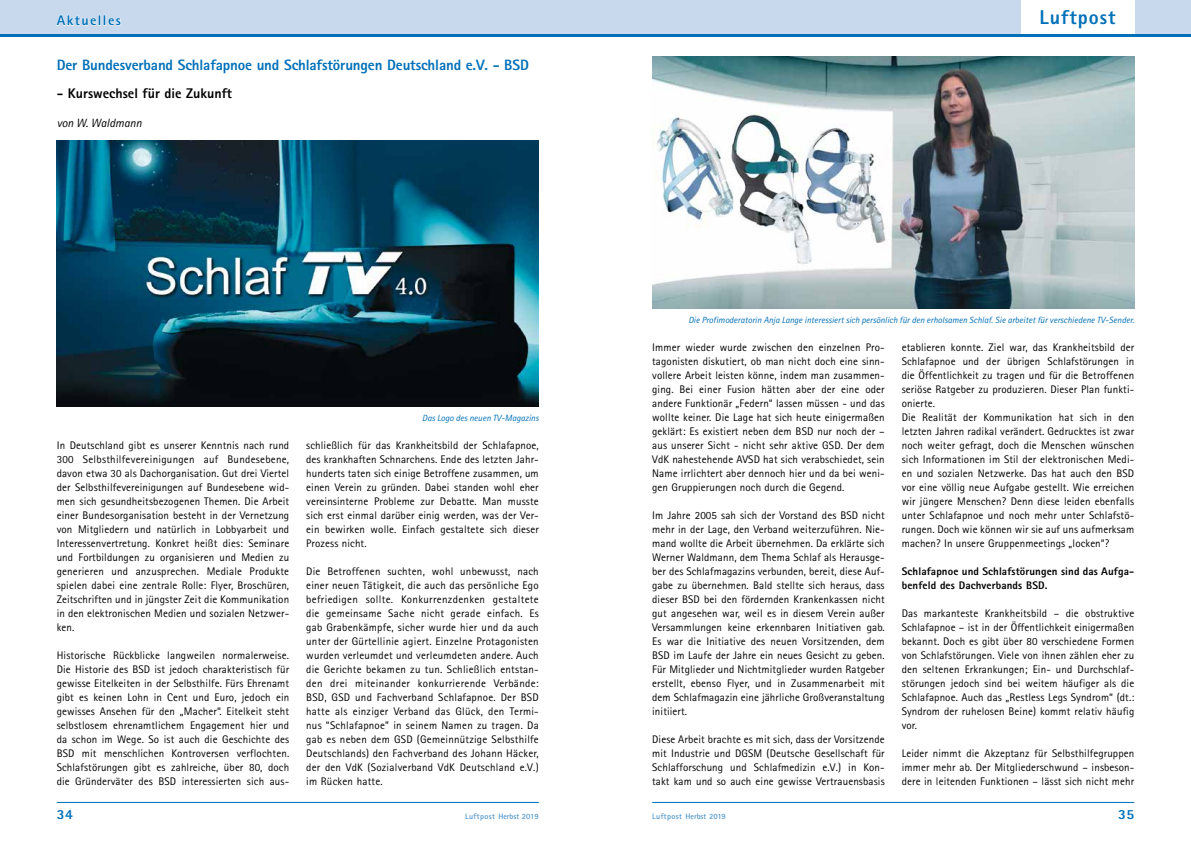
<style>
.page{position:relative;width:1191px;height:842px;background:#fff}
.page>*{position:absolute;margin:0;border:0;box-sizing:border-box;transform-origin:0 0}
.t1{font:800 20px "Rotis Sans Serif";letter-spacing:.05em;color:#0070b8}
.t2{font:800 15px "Rotis Sans Serif";letter-spacing:-.01em;color:#0070b8}
.t3{font:800 14px "Rotis Sans Serif";color:#000}
.t4{font:800 14px "Rotis Sans Serif";letter-spacing:.1em;color:#0070b8}
.t5{font:italic 12px "Rotis Sans Serif";color:#000}
.t6{font:11px/14px "Rotis Sans Serif";letter-spacing:.01em;color:#000;text-align:justify}
.t7{font:800 11px/14px "Rotis Sans Serif";letter-spacing:.01em;color:#000}
.t8{font:italic 9px "Rotis Sans Serif";color:#0070b8}
.t9{font:700 8px "Rotis Sans Serif";color:#4c94cb}
</style>
<div class="page">
<div style="left:0;top:0;width:595px;height:37px;background:#c8d8ed"></div>
<hr style="left:0;top:34px;width:595px;height:3px;background:#0070b8">
<div style="left:595px;top:0;width:596px;height:37px;background:#c8d8ed"></div>
<div style="left:1020px;top:0;width:114px;height:37px;background:#fff"></div>
<hr style="left:57px;top:802px;width:482px;height:1px;background:#0070b8">
<hr style="left:652px;top:802px;width:482px;height:1px;background:#0070b8">
<hr style="left:595px;top:34px;width:596px;height:3px;background:#0070b8">
<svg style="left:56px;top:15px;width:65px;height:11px"></svg>
<img style="left:57px;top:141px;width:482px;height:266px">
<img style="left:652px;top:56px;width:482px;height:253px">
<p class="t4" style="left:57px;top:11px;width:66px">Aktuelles</p>
<h2 class="t2" style="left:57px;top:56px;width:474px">Der Bundesverband Schlafapnoe und Schlafstörungen Deutschland e.V. - BSD</h2>
<p class="t3" style="left:57px;top:85px;width:177px">- Kurswechsel für die Zukunft</p>
<p class="t5" style="left:57px;top:116px;width:87px">von W. Waldmann</p>
<p class="t6" style="left:57px;top:438px;width:234px">In Deutschland gibt es unserer Kenntnis nach rund 300 Selbsthilfevereinigungen auf Bundesebene, davon etwa 30 als Dachorganisation. Gut drei Viertel der Selbsthilfevereinigungen auf Bundesebene wid&shy;men sich gesundheitsbezogenen Themen. Die Arbeit einer Bundesorganisation besteht in der Vernetzung von Mitgliedern und natürlich in Lobbyarbeit und Interessenvertretung. Konkret heißt dies: Seminare und Fortbildungen zu organisieren und Medien zu generieren und anzusprechen. Mediale Produkte spielen dabei eine zentrale Rolle: Flyer, Broschüren, Zeitschriften und in jüngster Zeit die Kommunikation in den elektronischen Medien und sozialen Netzwer&shy;ken.</p>
<p class="t6" style="left:57px;top:648px;width:234px">Historische Rückblicke langweilen normalerweise.<br>Die Historie des BSD ist jedoch charakteristisch für gewisse Eitelkeiten in der Selbsthilfe. Fürs Ehrenamt gibt es keinen Lohn in Cent und Euro, jedoch ein gewisses Ansehen für den „Macher“. Eitelkeit steht selbstlosem ehrenamtlichem Engagement hier und da schon im Wege. So ist auch die Geschichte des BSD mit menschlichen Kontroversen verflochten.<br>Schlafstörungen gibt es zahlreiche, über 80, doch die Gründerväter des BSD interessierten sich aus-</p>
<p class="t8" style="left:422px;top:412px;width:118px">Das Logo des neuen TV-Magazins</p>
<p class="t6" style="left:306px;top:438px;width:234px">schließlich für das Krankheitsbild der Schlafapnoe, des krankhaften Schnarchens. Ende des letzten Jahr&shy;hunderts taten sich einige Betroffene zusammen, um einen Verein zu gründen. Dabei standen wohl eher vereinsinterne Probleme zur Debatte. Man musste sich erst einmal darüber einig werden, was der Ver&shy;ein bewirken wolle. Einfach gestaltete sich dieser Prozess nicht.</p>
<p class="t6" style="left:306px;top:564px;width:234px">Die Betroffenen suchten, wohl unbewusst, nach einer neuen Tätigkeit, die auch das persönliche Ego befriedigen sollte. Konkurrenzdenken gestaltete die gemeinsame Sache nicht gerade einfach. Es gab Grabenkämpfe, sicher wurde hier und da auch unter der Gürtellinie agiert. Einzelne Protagonisten wurden verleumdet und verleumdeten andere. Auch die Gerichte bekamen zu tun. Schließlich entstan&shy;den drei miteinander konkurrierende Verbände:<br>BSD, GSD und Fachverband Schlafapnoe. Der BSD hatte als einziger Verband das Glück, den Termi&shy;nus “Schlafapnoe” in seinem Namen zu tragen. Da gab es neben dem GSD (Gemeinnützige Selbsthilfe Deutschlands) den Fachverband des Johann Häcker, der den VdK (Sozialverband VdK Deutschland e.V.) im Rücken hatte.</p>
<h1 class="t1" style="left:1039px;top:5px;width:78px">Luftpost</h1>
<p class="t8" style="left:688px;top:314px;width:447px">Die Profimoderatorin Anja Lange interessiert sich persönlich für den erholsamen Schlaf. Sie arbeitet für verschiedene TV-Sender.</p>
<p class="t6" style="left:652px;top:340px;width:234px">Immer wieder wurde zwischen den einzelnen Pro&shy;tagonisten diskutiert, ob man nicht doch eine sinn&shy;vollere Arbeit leisten könne, indem man zusammen&shy;ging. Bei einer Fusion hätten aber der eine oder andere Funktionär „Federn“ lassen müssen - und das wollte keiner. Die Lage hat sich heute einigermaßen geklärt: Es existiert neben dem BSD nur noch der – aus unserer Sicht - nicht sehr aktive GSD. Der dem VdK nahestehende AVSD hat sich verabschiedet, sein Name irrlichtert aber dennoch hier und da bei weni&shy;gen Gruppierungen noch durch die Gegend.</p>
<p class="t6" style="left:652px;top:508px;width:234px">Im Jahre 2005 sah sich der Vorstand des BSD nicht mehr in der Lage, den Verband weiterzuführen. Nie&shy;mand wollte die Arbeit übernehmen. Da erklärte sich Werner Waldmann, dem Thema Schlaf als Herausge&shy;ber des Schlafmagazins verbunden, bereit, diese Auf&shy;gabe zu übernehmen. Bald stellte sich heraus, dass dieser BSD bei den fördernden Krankenkassen nicht gut angesehen war, weil es in diesem Verein außer Versammlungen keine erkennbaren Initiativen gab.<br>Es war die Initiative des neuen Vorsitzenden, dem BSD im Laufe der Jahre ein neues Gesicht zu geben.<br>Für Mitglieder und Nichtmitglieder wurden Ratgeber erstellt, ebenso Flyer, und in Zusammenarbeit mit dem Schlafmagazin eine jährliche Großveranstaltung initiiert.</p>
<p class="t6" style="left:652px;top:732px;width:234px">Diese Arbeit brachte es mit sich, dass der Vorsitzende mit Industrie und DGSM (Deutsche Gesellschaft für Schlafforschung und Schlafmedizin e.V.) in Kon&shy;takt kam und so auch eine gewisse Vertrauensbasis</p>
<p class="t6" style="left:901px;top:340px;width:234px;text-align:left">etablieren konnte. Ziel war, das Krankheitsbild der Schlafapnoe und der übrigen Schlafstörungen in die Öffentlichkeit zu tragen und für die Betroffenen seriöse Ratgeber zu produzieren. Dieser Plan funkti&shy;onierte.<br>Die Realität der Kommunikation hat sich in den letzten Jahren radikal verändert. Gedrucktes ist zwar noch weiter gefragt, doch die Menschen wünschen sich Informationen im Stil der elektronischen Medi&shy;en und sozialen Netzwerke. Das hat auch den BSD vor eine völlig neue Aufgabe gestellt. Wie erreichen wir jüngere Menschen? Denn diese leiden ebenfalls unter Schlafapnoe und noch mehr unter Schlafstö&shy;rungen. Doch wie können wir sie auf uns aufmerksam machen? In unsere Gruppenmeetings „locken“?</p>
<p class="t7" style="left:901px;top:564px;width:234px">Schlafapnoe und Schlafstörungen sind das Aufga&shy;benfeld des Dachverbands BSD.</p>
<p class="t6" style="left:901px;top:606px;width:234px">Das markanteste Krankheitsbild – die obstruktive Schlafapnoe – ist in der Öffentlichkeit einigermaßen bekannt. Doch es gibt über 80 verschiedene Formen von Schlafstörungen. Viele von ihnen zählen eher zu den seltenen Erkrankungen; Ein- und Durchschlaf&shy;störungen jedoch sind bei weitem häufiger als die Schlafapnoe. Auch das „Restless Legs Syndrom“ (dt.:<br>Syndrom der ruhelosen Beine) kommt relativ häufig vor.</p>
<p class="t6" style="left:901px;top:746px;width:234px">Leider nimmt die Akzeptanz für Selbsthilfegruppen immer mehr ab. Der Mitgliederschwund – insbeson&shy;dere in leitenden Funktionen – lässt sich nicht mehr</p>
<p class="t4" style="left:57px;top:805px;width:18px">34</p>
<p class="t9" style="left:465px;top:811px;width:75px">Luftpost Herbst 2019</p>
<p class="t9" style="left:652px;top:811px;width:75px">Luftpost Herbst 2019</p>
<p class="t4" style="left:1118px;top:805px;width:18px">35</p>
</div>
